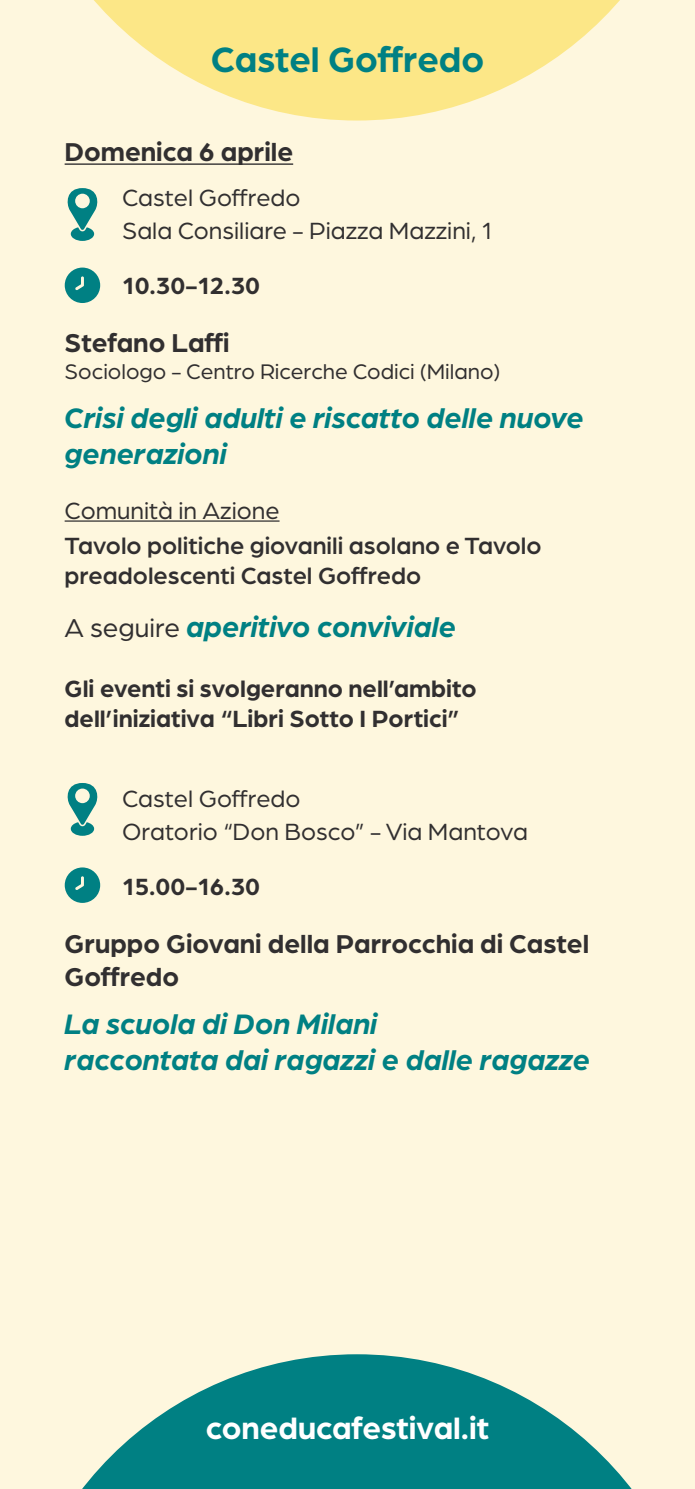
<style>
.page{position:relative;width:695px;height:1489px;background:#fff}
.page>*{position:absolute;margin:0;border:0;box-sizing:border-box;transform-origin:0 0}
.t1{font:700 37.5px "Arboria";color:#008083}
.t2{font:700 32.5px "Arboria";color:#fff}
.t3{font:italic 700 30px/36px "Arboria";color:#008083}
.t4{font:700 27.5px/33px "Arboria";color:#312f30}
.t5{font:25px/32.5px "Arboria";color:#312f30}
.t6{font:700 25px/30px "Arboria";color:#312f30}
.t7{font:500 25px/30px "Arboria";color:#312f30}
.t8{font:22.5px "Arboria";color:#312f30}
.s1{font-weight:400;font-style:normal;font-size:27.5px;color:#312f30}
</style>
<div class="page">
<div style="left:0;top:0;width:694px;height:1488px;background:#fef7de"></div>
<svg style="left:94px;top:0;width:526px;height:120px;fill:#fce787"></svg>
<svg style="left:83px;top:1354px;width:548px;height:134px;fill:#008083"></svg>
<hr style="left:65px;top:163px;width:228px;height:2px;background:#312f30">
<hr style="left:65px;top:520px;width:214px;height:1px;background:#312f30">
<svg style="left:65px;top:267px;width:35px;height:36px"></svg>
<svg style="left:67px;top:188px;width:31px;height:53px"></svg>
<svg style="left:65px;top:867px;width:35px;height:35px"></svg>
<svg style="left:67px;top:783px;width:31px;height:52px"></svg>
<p class="t1" style="left:211px;top:33px;width:275px">Castel Goffredo</p>
<p class="t4" style="left:65px;top:134px;width:230px">Domenica 6 aprile</p>
<p class="t5" style="left:122px;top:181px;width:372px">Castel Goffredo<br>Sala Consiliare - Piazza Mazzini, 1</p>
<p class="t6" style="left:122px;top:269px;width:139px">10.30-12.30</p>
<p class="t4" style="left:65px;top:324px;width:167px">Stefano Laffi</p>
<p class="t8" style="left:65px;top:357px;width:437px">Sociologo - Centro Ricerche Codici (Milano)</p>
<p class="t3" style="left:65px;top:397px;width:520px">Crisi degli adulti e riscatto delle nuove generazioni</p>
<p class="t5" style="left:65px;top:493px;width:216px">Comunità in Azione</p>
<p class="t7" style="left:65px;top:529px;width:478px">Tavolo politiche giovanili asolano e Tavolo preadolescenti Castel Goffredo</p>
<p class="t3" style="left:65px;top:607px;width:393px"><span class="s1">A seguire</span> aperitivo conviviale</p>
<p class="t6" style="left:65px;top:672px;width:413px">Gli eventi si svolgeranno nell’ambito dell’iniziativa “Libri Sotto I Portici”</p>
<p class="t5" style="left:122px;top:781px;width:407px">Castel Goffredo<br>Oratorio “Don Bosco” - Via Mantova</p>
<p class="t6" style="left:122px;top:869px;width:139px">15.00-16.30</p>
<p class="t4" style="left:65px;top:925px;width:526px">Gruppo Giovani della Parrocchia di Castel<br>Goffredo</p>
<p class="t3" style="left:65px;top:1004px;width:527px">La scuola di Don Milani<br>raccontata dai ragazzi e dalle ragazze</p>
<p class="t2" style="left:206px;top:1405px;width:285px">coneducafestival.it</p>
</div>
